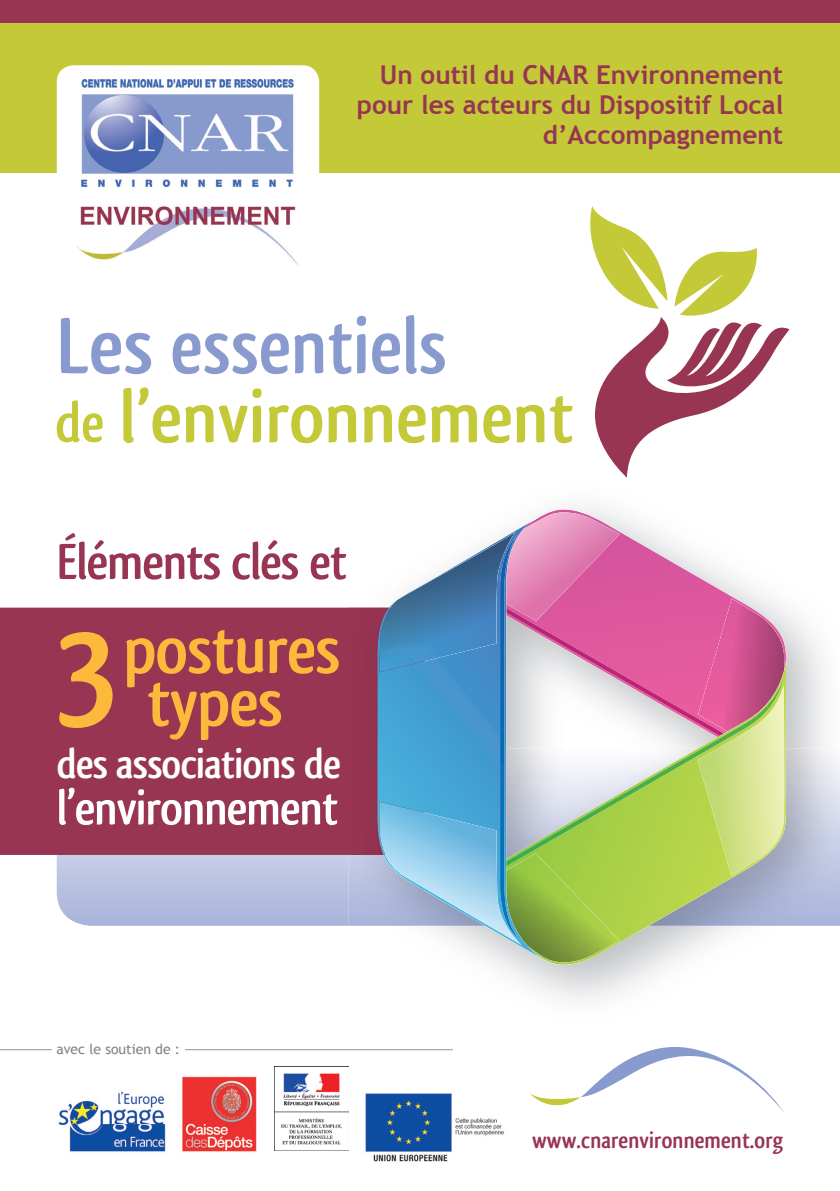
<style>
.page{position:relative;width:840px;height:1191px;background:#fff}
.page>*{position:absolute;margin:0;border:0;box-sizing:border-box;transform-origin:0 0}
.t1{font:700 71.4px/52.6px "Qlassik";letter-spacing:-.015em;color:#fdb93b}
.t2{font:700 52.8px "Qlassik";letter-spacing:-.02em;color:#973553}
.t3{font:700 50.4px "Qlassik";letter-spacing:-.02em;color:#fff}
.t4{font:700 43.2px "Qlassik";letter-spacing:-.02em;color:#fff}
.t5{font:700 26px/30px "Trebuchet MS";color:#973553;text-align:right}
.t6{font:700 24px "Qlassik";color:#973553}
.t7{font:14px "Trebuchet MS";color:#808285}
.s1{font-size:144px}
</style>
<div class="page">
<div style="left:0;top:607px;width:348px;height:248px;background:#973553"></div>
<hr style="left:0;top:1049px;width:452px;height:1px;background:#939598">
<div style="left:0;top:0;width:839px;height:172px;background:#c3c937"></div>
<div style="left:0;top:0;width:839px;height:23px;background:#973553"></div>
<img style="left:58px;top:1091px;width:108px;height:61px">
<img style="left:365px;top:1093px;width:139px;height:69px">
<img style="left:182px;top:1076px;width:75px;height:76px">
<img style="left:275px;top:1066px;width:73px;height:79px">
<div style="left:52px;top:1043px;width:133px;height:15px;background:#fff"></div>
<div style="left:57px;top:65px;width:262px;height:180px;background:#fff;border-radius:17px"></div>
<img style="left:77px;top:80px;width:222px;height:185px">
<svg style="left:529px;top:1047px;width:255px;height:65px"></svg>
<svg style="left:57px;top:400px;width:46px;height:42px"></svg>
<svg style="left:123px;top:387px;width:90px;height:56px"></svg>
<svg style="left:219px;top:388px;width:42px;height:54px"></svg>
<svg style="left:268px;top:405px;width:88px;height:38px"></svg>
<svg style="left:363px;top:405px;width:29px;height:37px"></svg>
<svg style="left:398px;top:405px;width:27px;height:38px"></svg>
<svg style="left:431px;top:405px;width:46px;height:37px"></svg>
<svg style="left:483px;top:405px;width:27px;height:38px"></svg>
<svg style="left:516px;top:396px;width:56px;height:47px"></svg>
<svg style="left:172px;top:316px;width:194px;height:58px"></svg>
<svg style="left:372px;top:333px;width:28px;height:41px"></svg>
<svg style="left:406px;top:315px;width:38px;height:59px"></svg>
<svg style="left:61px;top:318px;width:90px;height:56px"></svg>
<img style="left:348px;top:748px;width:491px;height:177px">
<div style="left:348px;top:607px;width:29px;height:248px;background:#963452"></div>
<svg style="left:525px;top:509px;width:261px;height:150px"></svg>
<img style="left:542px;top:608px;width:155px;height:51px">
<img style="left:512px;top:512px;width:107px;height:109px">
<img style="left:697px;top:598px;width:86px;height:61px">
<svg style="left:506px;top:659px;width:283px;height:305px"></svg>
<img style="left:542px;top:677px;width:241px;height:189px">
<img style="left:697px;top:685px;width:86px;height:191px">
<img style="left:506px;top:853px;width:113px;height:109px">
<svg style="left:377px;top:519px;width:165px;height:440px;background:#86b3cc"></svg>
<img style="left:500px;top:533px;width:18px;height:268px">
<img style="left:379px;top:801px;width:143px;height:144px">
<img style="left:379px;top:532px;width:136px;height:140px">
<svg style="left:590px;top:206px;width:199px;height:271px"></svg>
<p class="t5" style="left:356px;top:60px;width:427px">Un outil du CNAR Environnement pour les acteurs du Dispositif Local d’Accompagnement</p>
<h2 class="t2" style="left:57px;top:541px;width:292px">Éléments clés et</h2>
<h1 class="t1" style="left:54px;top:630px;width:288px;text-indent:69px">postures<br><span class="s1">3</span> types</h1>
<h3 class="t4" style="left:57px;top:748px;width:285px">des associations de</h3>
<h3 class="t3" style="left:57px;top:788px;width:283px">l’environnement</h3>
<p class="t7" style="left:56px;top:1040px;width:125px">avec le soutien de :</p>
<p class="t6" style="left:532px;top:1130px;width:252px">www.cnarenvironnement.org</p>
</div>
